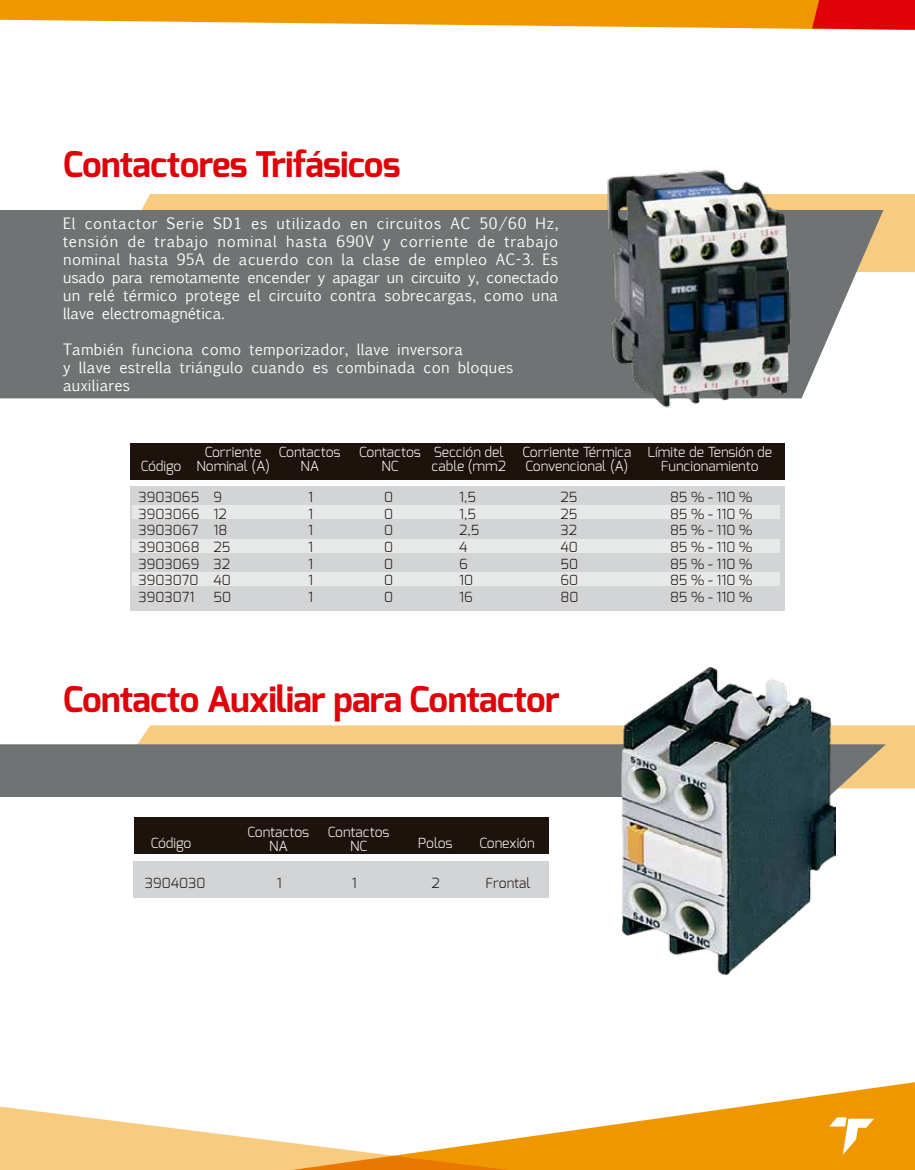
<style>
.page{position:relative;width:915px;height:1170px;background:#fff}
.page>*{position:absolute;margin:0;border:0;box-sizing:border-box;transform-origin:0 0}
.t1{font:700 35.25px "Exo";letter-spacing:-.02em;color:#e00209}
.t2{font:15px/18px "Euphemia UCAS";letter-spacing:.02em;color:#fff;text-align:justify}
.t3{font:300 13.95px/16.6px "Exo";color:#1e120d;text-align:justify}
.t4{font:300 13.95px/13.6px "Exo";color:#fff;text-align:center}
</style>
<div class="page">
<div style="left:141px;top:194px;width:773px;height:78px;background:#f7cb80"></div>
<div style="left:137px;top:725px;width:777px;height:63px;background:#f7cb80"></div>
<div style="left:0;top:210px;width:883px;height:188px;background:#707373"></div>
<div style="left:130px;top:486px;width:654px;height:124px;background:#d2d4d5"></div>
<div style="left:133px;top:505px;width:646px;height:14px;background:#e7e8e8"></div>
<div style="left:133px;top:539px;width:646px;height:14px;background:#e7e8e8"></div>
<div style="left:133px;top:572px;width:646px;height:14px;background:#e7e8e8"></div>
<div style="left:130px;top:443px;width:654px;height:36px;background:#1e120d"></div>
<div style="left:133px;top:861px;width:415px;height:37px;background:#d2d4d5"></div>
<div style="left:133px;top:817px;width:415px;height:36px;background:#1e120d"></div>
<div style="left:0;top:744px;width:885px;height:53px;background:#707373"></div>
<img style="left:602px;top:169px;width:195px;height:239px">
<img style="left:621px;top:668px;width:214px;height:306px">
<svg style="left:0;top:1106px;width:149px;height:63px;fill:#f7cb80"></svg>
<svg style="left:149px;top:1082px;width:765px;height:87px"></svg>
<svg style="left:0;top:0;width:914px;height:30px"></svg>
<svg style="left:828px;top:1117px;width:48px;height:37px"></svg>
<h1 class="t1" style="left:63px;top:142px;width:339px">Contactores Trifásicos</h1>
<p class="t2" style="left:63px;top:215px;width:497px">El contactor Serie SD1 es utilizado en circuitos AC 50/60 Hz, tensión de trabajo nominal hasta 690V y corriente de trabajo nominal hasta 95A de acuerdo con la clase de empleo AC-3. Es usado para remotamente encender y apagar un circuito y, conectado un relé térmico protege el circuito contra sobrecargas, como una llave electromagnética.</p>
<p class="t2" style="left:63px;top:341px;width:452px;text-align:left">También funciona como temporizador, llave inversora<br>y llave estrella triángulo cuando es combinada con bloques auxiliares</p>
<p class="t4" style="left:141px;top:459px;width:42px">Código</p>
<p class="t4" style="left:196px;top:445px;width:75px">Corriente<br>Nominal (A)</p>
<p class="t4" style="left:279px;top:445px;width:63px">Contactos<br>NA</p>
<p class="t4" style="left:359px;top:445px;width:63px">Contactos<br>NC</p>
<p class="t4" style="left:431px;top:445px;width:76px;text-align:left">Sección del cable (mm2</p>
<p class="t4" style="left:522px;top:445px;width:110px;text-align:left">Corriente Térmica<br>Convencional (A)</p>
<p class="t4" style="left:647px;top:445px;width:126px">Límite de Tensión de<br>Funcionamiento</p>
<p class="t3" style="left:138px;top:488px;width:62px">3903065<br>3903066<br>3903067<br>3903068<br>3903069<br>3903070<br>3903071</p>
<p class="t3" style="left:213px;top:488px;width:19px;text-align:left">9<br>12<br>18<br>25<br>32<br>40<br>50</p>
<p class="t3" style="left:308px;top:488px;width:6px">1<br>1<br>1<br>1<br>1<br>1<br>1</p>
<p class="t3" style="left:384px;top:488px;width:11px">0<br>0<br>0<br>0<br>0<br>0<br>0</p>
<p class="t3" style="left:459px;top:488px;width:22px;text-align:left">1,5<br>1,5<br>2,5<br>4<br>6<br>10<br>16</p>
<p class="t3" style="left:560px;top:488px;width:19px">25<br>25<br>32<br>40<br>50<br>60<br>80</p>
<p class="t3" style="left:669px;top:488px;width:84px">85 % - 110 % 85 % - 110 % 85 % - 110 % 85 % - 110 % 85 % - 110 % 85 % - 110 % 85 % - 110 %</p>
<h1 class="t1" style="left:63px;top:676px;width:498px">Contacto Auxiliar para Contactor</h1>
<p class="t4" style="left:247px;top:825px;width:63px">Contactos<br>NA</p>
<p class="t4" style="left:328px;top:825px;width:63px">Contactos<br>NC</p>
<p class="t4" style="left:151px;top:835px;width:42px">Código</p>
<p class="t4" style="left:418px;top:835px;width:36px">Polos</p>
<p class="t4" style="left:479px;top:835px;width:57px">Conexión</p>
<p class="t3" style="left:145px;top:874px;width:62px">3904030</p>
<p class="t3" style="left:277px;top:874px;width:6px">1</p>
<p class="t3" style="left:352px;top:874px;width:6px">1</p>
<p class="t3" style="left:431px;top:874px;width:10px">2</p>
<p class="t3" style="left:485px;top:874px;width:47px">Frontal</p>
</div>
